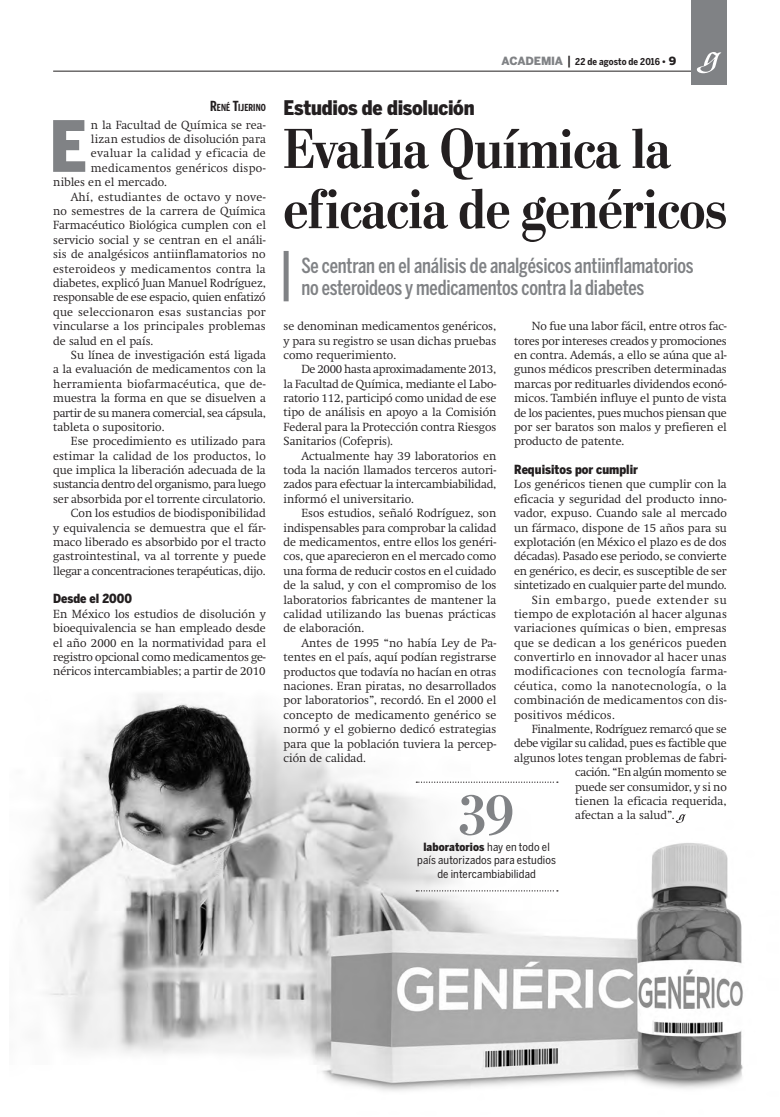
<style>
.page{position:relative;width:780px;height:1117px;background:#fff}
.page>*{position:absolute;margin:0;border:0;box-sizing:border-box;transform-origin:0 0}
._3_0_Tex_Cap_4_GRIS{font:900 69.88px "Benton Sans Cond";color:#808285}
._1_0_Cabeza_Principa{font:700 56.25px/60.2px "Stilson";color:#231f20}
.D_Numero__L{font:700 56.25px "Stilson";color:#808285}
._2_0_Sumario{font:500 20.62px/21.9px "Benton Sans Comp";letter-spacing:-.01em;color:#808285}
._0_0_Balazo{font:900 20px "Benton Sans Cond";letter-spacing:-.015em;color:#231f20}
._3_0_Descanso{font:900 12.5px "Benton Sans Cond";color:#231f20}
._3_0_Texto{font:300 11.62px/14.4px "Swift";color:#231f20;text-align:justify}
._3_0_Tex_Cap_4_GRIS-2{font:300 11.62px "Swift";letter-spacing:.01em;color:#231f20}
._3_0_Texto-2{font:300 11.62px "Swift";letter-spacing:-.025em;color:#231f20}
._3_0_Texto-3{font:300 11.62px "Swift";letter-spacing:-.02em;color:#231f20}
._3_0_Tex_Cap_4_GRIS-3{font:300 11.62px "Swift";letter-spacing:.03em;color:#231f20}
.D__Numero_pie{font:11.25px/13.1px "Benton Sans Cond";letter-spacing:.01em;color:#231f20;text-align:center}
._4_0_Crédito_nota{font:700 9.62px "Benton Sans Comp";letter-spacing:.01em;color:#231f20}
._9_0_Folio_Fecha{font:700 9.38px "Benton Sans Cond";letter-spacing:.005em;color:#231f20}
.s1{font-size:13.75px}
.s2{font-family:"Benton Sans";font-weight:900;font-size:11.25px;color:#808285}
.s3{font-weight:500;font-size:12.5px}
.s4{font-family:"Benton Sans";font-weight:900}
.s5{font-family:"Benton Sans";font-weight:900;font-size:11.25px}
.s6{font-weight:900}
</style>
<div class="page">
<hr style="left:53px;top:71px;width:673px;height:1px;background:#231f20">
<div style="left:691px;top:0;width:35px;height:85px;background:#808285"></div>
<svg style="left:696px;top:52px;width:26px;height:21px"></svg>
<img style="left:27px;top:694px;width:716px;height:397px">
<svg style="left:416px;top:890px;width:142px;height:1px"></svg>
<svg style="left:416px;top:781px;width:142px;height:1px"></svg>
<svg style="left:675px;top:814px;width:10px;height:8px"></svg>
<div style="left:283px;top:251px;width:5px;height:50px;background:#808285"></div>
<p class="_4_0_Crédito_nota" style="left:210px;top:102px;width:57px"><span class="s1">R</span>ENÉ <span class="s1">T</span>IJERINO</p>
<p class="_3_0_Tex_Cap_4_GRIS" style="left:49px;top:105px;width:39px">E</p>
<p class="_3_0_Tex_Cap_4_GRIS-2" style="left:91px;top:118px;width:176px">n la Facultad de Química se rea-</p>
<p class="_3_0_Tex_Cap_4_GRIS-2" style="left:91px;top:132px;width:176px">lizan estudios de disolución para</p>
<p class="_3_0_Tex_Cap_4_GRIS-3" style="left:91px;top:147px;width:176px">evaluar la calidad y eficacia de</p>
<p class="_3_0_Tex_Cap_4_GRIS-2" style="left:91px;top:161px;width:176px">medicamentos genéricos dispo-</p>
<p class="_3_0_Tex_Cap_4_GRIS-2" style="left:53px;top:175px;width:115px">nibles en el mercado.</p>
<p class="_3_0_Texto" style="left:53px;top:189px;width:214px;text-indent:18px">Ahí, estudiantes de octavo y nove&shy;no semestres de la carrera de Química Farmacéutico Biológica cumplen con el servicio social y se centran en el análi&shy;sis de analgésicos antiinflamatorios no esteroideos y medicamentos contra la diabetes, explicó Juan Manuel Rodríguez, responsable de ese espacio, quien enfatizó que seleccionaron esas sustancias por vincularse a los principales problemas de salud en el país.</p>
<p class="_3_0_Texto" style="left:53px;top:348px;width:214px;text-indent:18px">Su línea de investigación está ligada a la evaluación de medicamentos con la herramienta biofarmacéutica, que de&shy;muestra la forma en que se disuelven a partir de su manera comercial, sea cápsula, tableta o supositorio.</p>
<p class="_3_0_Texto" style="left:53px;top:434px;width:214px;text-indent:18px">Ese procedimiento es utilizado para estimar la calidad de los productos, lo que implica la liberación adecuada de la sustancia dentro del organismo, para luego ser absorbida por el torrente circulatorio.</p>
<p class="_3_0_Texto" style="left:53px;top:506px;width:214px;text-indent:18px">Con los estudios de biodisponibilidad y equivalencia se demuestra que el fár&shy;maco liberado es absorbido por el tracto gastrointestinal, va al torrente y puede llegar a concentraciones terapéuticas, dijo.</p>
<p class="_3_0_Descanso" style="left:53px;top:591px;width:80px">Desde el 2000</p>
<p class="_3_0_Texto" style="left:53px;top:606px;width:214px">En México los estudios de disolución y bioequivalencia se han empleado desde el año 2000 en la normatividad para el registro opcional como medicamentos ge&shy;néricos intercambiables; a partir de 2010</p>
<p class="_9_0_Folio_Fecha" style="left:501px;top:56px;width:176px"><span class="s2">ACADEMIA</span> <span class="s3">|</span> 22 de agosto de 2016 <span class="s4">•</span> <span class="s5">9</span></p>
<p class="_0_0_Balazo" style="left:283px;top:96px;width:192px">Estudios de disolución</p>
<p class="_1_0_Cabeza_Principa" style="left:283px;top:119px;width:444px">Evalúa Química la eficacia de genéricos</p>
<p class="_2_0_Sumario" style="left:301px;top:254px;width:394px">Se centran en el análisis de analgésicos antiinflamatorios no esteroideos y medicamentos contra la diabetes</p>
<p class="_3_0_Texto" style="left:283px;top:319px;width:214px">se denominan medicamentos genéricos, y para su registro se usan dichas pruebas como requerimiento.</p>
<p class="_3_0_Texto" style="left:283px;top:362px;width:214px;text-indent:18px">De 2000 hasta aproximadamente 2013, la Facultad de Química, mediante el Labo&shy;ratorio 112, participó como unidad de ese tipo de análisis en apoyo a la Comisión Federal para la Protección contra Riesgos Sanitarios (Cofepris).</p>
<p class="_3_0_Texto" style="left:283px;top:448px;width:214px;text-indent:18px">Actualmente hay 39 laboratorios en toda la nación llamados terceros autori&shy;zados para efectuar la intercambiabilidad, informó el universitario.</p>
<p class="_3_0_Texto" style="left:283px;top:506px;width:214px;text-indent:18px">Esos estudios, señaló Rodríguez, son indispensables para comprobar la calidad de medicamentos, entre ellos los genéri&shy;cos, que aparecieron en el mercado como una forma de reducir costos en el cuidado de la salud, y con el compromiso de los laboratorios fabricantes de mantener la calidad utilizando las buenas prácticas de elaboración.</p>
<p class="_3_0_Texto" style="left:283px;top:635px;width:214px;text-indent:18px">Antes de 1995 “no había Ley de Pa&shy;tentes en el país, aquí podían registrarse productos que todavía no hacían en otras naciones. Eran piratas, no desarrollados por laboratorios”, recordó. En el 2000 el concepto de medicamento genérico se normó y el gobierno dedicó estrategias para que la población tuviera la percep&shy;ción de calidad.</p>
<p class="_3_0_Texto" style="left:514px;top:319px;width:214px;text-indent:18px">No fue una labor fácil, entre otros fac&shy;tores por intereses creados y promociones en contra. Además, a ello se aúna que al&shy;gunos médicos prescriben determinadas marcas por redituarles dividendos econó&shy;micos. También influye el punto de vista de los pacientes, pues muchos piensan que por ser baratos son malos y prefieren el producto de patente.</p>
<p class="_3_0_Descanso" style="left:514px;top:462px;width:125px">Requisitos por cumplir</p>
<p class="_3_0_Texto" style="left:514px;top:477px;width:214px">Los genéricos tienen que cumplir con la eficacia y seguridad del producto inno&shy;vador, expuso. Cuando sale al mercado un fármaco, dispone de 15 años para su explotación (en México el plazo es de dos décadas). Pasado ese periodo, se convierte en genérico, es decir, es susceptible de ser sintetizado en cualquier parte del mundo.</p>
<p class="_3_0_Texto" style="left:514px;top:592px;width:214px;text-indent:18px">Sin embargo, puede extender su tiempo de explotación al hacer algunas variaciones químicas o bien, empresas que se dedican a los genéricos pueden convertirlo en innovador al hacer unas modificaciones con tecnología farma&shy;céutica, como la nanotecnología, o la combinación de medicamentos con dis&shy;positivos médicos.</p>
<p class="_3_0_Texto-3" style="left:531px;top:722px;width:196px">Finalmente, Rodríguez remarcó que se</p>
<p class="_3_0_Texto-2" style="left:514px;top:736px;width:214px">debe vigilar su calidad, pues es factible que</p>
<p class="_3_0_Texto" style="left:514px;top:750px;width:214px">algunos lotes tengan problemas de fabri-</p>
<p class="_3_0_Texto-2" style="left:575px;top:765px;width:153px">cación. “En algún momento se</p>
<p class="_3_0_Texto" style="left:575px;top:779px;width:153px">puede ser consumidor, y si no</p>
<p class="_3_0_Texto" style="left:575px;top:793px;width:153px">tienen la eficacia requerida,</p>
<p class="_3_0_Texto" style="left:575px;top:808px;width:101px">afectan a la salud”.</p>
<p class="D__Numero_pie" style="left:417px;top:840px;width:140px"><span class="s6">laboratorios</span> hay en todo el país autorizados para estudios de intercambiabilidad</p>
<p class="D_Numero__L" style="left:459px;top:782px;width:56px">39</p>
</div>
